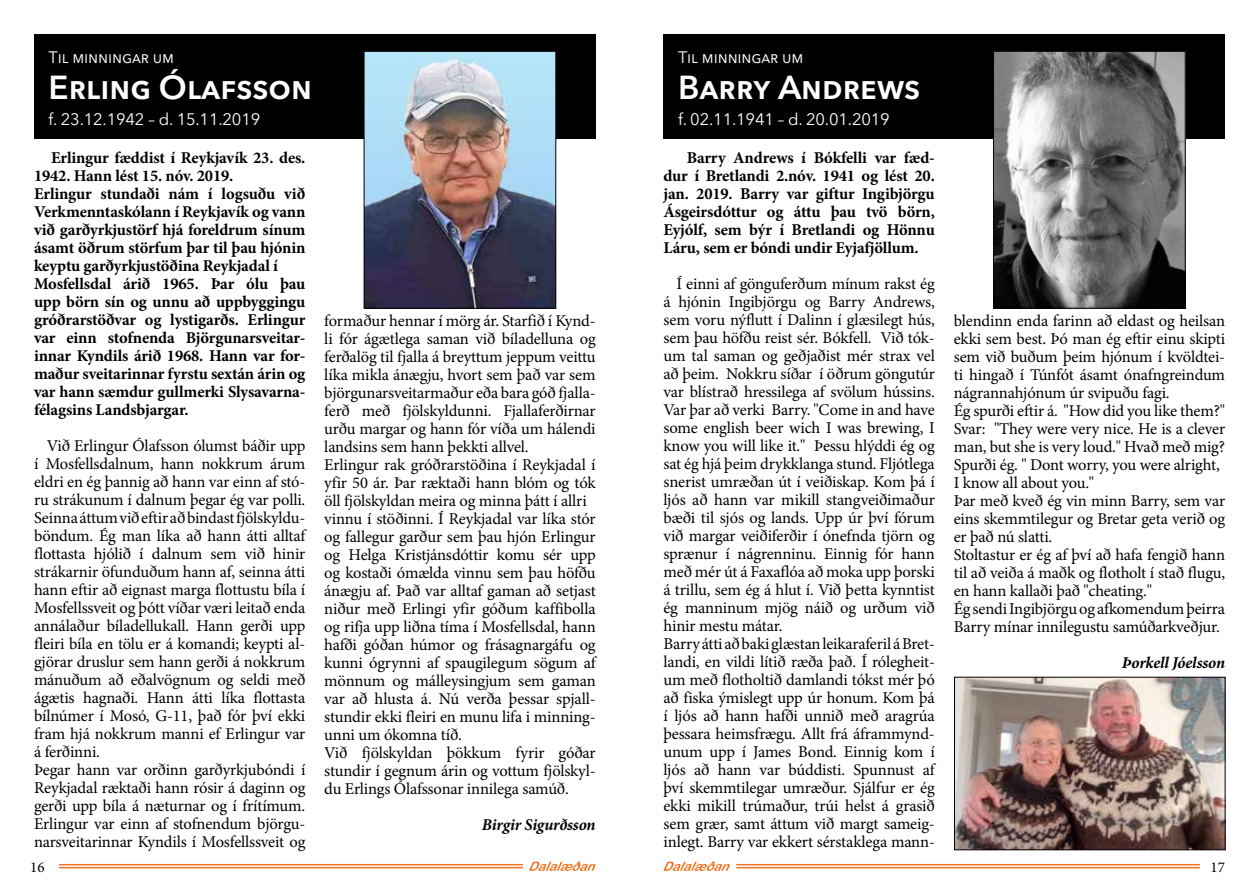
<style>
.page{position:relative;width:1259px;height:893px;background:#fff}
.page>*{position:absolute;margin:0;border:0;box-sizing:border-box;transform-origin:0 0}
.t1{font:600 33px "Avenir Next LT Pro";color:#fff}
.t2{font:16.5px/18px "Minion Pro";letter-spacing:-.01em;color:#000}
.t3{font:700 16.5px/18px "Minion Pro";letter-spacing:-.01em;color:#000}
.t4{font:16.5px "Avenir Next LT Pro";letter-spacing:-.01em;color:#fff}
.t5{font:italic 700 16.5px "Minion Pro";letter-spacing:-.015em;color:#000}
.t6{font:15px "Minion Pro";color:#000}
</style>
<div class="page">
<hr style="left:59px;top:867px;width:464px;height:1px;background:#f47320">
<hr style="left:59px;top:864px;width:464px;height:1px;background:#f47320">
<hr style="left:736px;top:867px;width:463px;height:1px;background:#f47320">
<hr style="left:736px;top:864px;width:463px;height:1px;background:#f47320">
<svg style="left:529px;top:861px;width:66px;height:10px"></svg>
<svg style="left:663px;top:861px;width:67px;height:10px"></svg>
<div style="left:34px;top:34px;width:561px;height:104px;background:#000"></div>
<div style="left:663px;top:34px;width:562px;height:104px;background:#000"></div>
<img style="left:366px;top:53px;width:188px;height:254px">
<div style="left:364px;top:51px;width:192px;height:258px;border:1px solid #000"></div>
<img style="left:995px;top:53px;width:188px;height:254px">
<div style="left:993px;top:51px;width:192px;height:258px;border:1px solid #000"></div>
<img style="left:956px;top:679px;width:267px;height:169px">
<div style="left:954px;top:677px;width:271px;height:173px;border:1px solid #000"></div>
<p class="t4" style="left:49px;top:48px;width:127px">Til minningar um</p>
<p class="t4" style="left:678px;top:48px;width:127px">Til minningar um</p>
<h1 class="t1" style="left:49px;top:68px;width:265px">Erling Ólafsson</h1>
<h1 class="t1" style="left:678px;top:68px;width:244px">Barry Andrews</h1>
<p class="t4" style="left:49px;top:110px;width:213px">f. 23.12.1942 – d. 15.11.2019</p>
<p class="t4" style="left:678px;top:110px;width:213px">f. 02.11.1941 – d. 20.01.2019</p>
<p class="t3" style="left:34px;top:148px;width:273px;text-indent:17px">Erlingur fæddist í Reykjavík 23. des.<br>1942. Hann lést 15. nóv. 2019.<br>Erlingur stundaði nám í logsuðu við Verkmenntaskólann í Reykjavík og vann við garðyrkjustörf hjá foreldrum sínum ásamt öðrum störfum þar til þau hjónin keyptu garðyrkjustöðina Reykjadal í Mosfellsdal árið 1965. Þar ólu þau upp börn sín og unnu að uppbyggingu gróðrarstöðvar og lystigarðs. Erlingur var einn stofnenda Björgunarsveitar&shy;innar Kyndils árið 1968. Hann var for&shy;maður sveitarinnar fyrstu sextán árin og var hann sæmdur gullmerki Slysavarna&shy;félagsins Landsbjargar.</p>
<p class="t2" style="left:34px;top:437px;width:273px;text-indent:13px">Við Erlingur Ólafsson ólumst báðir upp í Mosfellsdalnum, hann nokkrum árum eldri en ég þannig að hann var einn af stó&shy;ru strákunum í dalnum þegar ég var polli.<br>Seinna áttum við eftir að bindast fjölskyldu&shy;böndum. Ég man líka að hann átti alltaf flottasta hjólið í dalnum sem við hinir strákarnir öfunduðum hann af, seinna átti hann eftir að eignast marga flottustu bíla í Mosfellssveit og þótt víðar væri leitað enda annálaður bíladellukall. Hann gerði upp fleiri bíla en tölu er á komandi; keypti al&shy;gjörar druslur sem hann gerði á nokkrum mánuðum að eðalvögnum og seldi með ágætis hagnaði. Hann átti líka flottasta bílnúmer í Mosó, G-11, það fór því ekki fram hjá nokkrum manni ef Erlingur var á ferðinni.<br>Þegar hann var orðinn garðyrkjubóndi í Reykjadal ræktaði hann rósir á daginn og gerði upp bíla á næturnar og í frítímum.<br>Erlingur var einn af stofnendum björgu&shy;narsveitarinnar Kyndils í Mosfellssveit og</p>
<p class="t2" style="left:324px;top:312px;width:273px">formaður hennar í mörg ár. Starfið í Kynd&shy;li fór ágætlega saman við bíladelluna og ferðalög til fjalla á breyttum jeppum veittu líka mikla ánægju, hvort sem það var sem björgunarsveitarmaður eða bara góð fjalla&shy;ferð með fjölskyldunni. Fjallaferðirnar urðu margar og hann fór víða um hálendi landsins sem hann þekkti allvel.<br>Erlingur rak gróðrarstöðina í Reykjadal í yfir 50 ár. Þar ræktaði hann blóm og tók öll fjölskyldan meira og minna þátt í allri vinnu í stöðinni. Í Reykjadal var líka stór og fallegur garður sem þau hjón Erlingur og Helga Kristjánsdóttir komu sér upp og kostaði ómælda vinnu sem þau höfðu ánægju af. Það var alltaf gaman að setjast niður með Erlingi yfir góðum kaffibolla og rifja upp liðna tíma í Mosfellsdal, hann hafði góðan húmor og frásagnargáfu og kunni ógrynni af spaugilegum sögum af mönnum og málleysingjum sem gaman var að hlusta á. Nú verða þessar spjall&shy;stundir ekki fleiri en munu lifa i minning&shy;unni um ókomna tíð.<br>Við fjölskyldan þökkum fyrir góðar stundir í gegnum árin og vottum fjölskyl&shy;du Erlings Ólafssonar innilega samúð.</p>
<p class="t5" style="left:482px;top:813px;width:115px">Birgir Sigurðsson</p>
<p class="t3" style="left:663px;top:149px;width:273px;text-align:justify;text-indent:23px">Barry Andrews í Bókfelli var fæd&shy;dur í Bretlandi 2.nóv. 1941 og lést 20. jan. 2019. Barry var giftur Ingibjörgu Ásgeirsdóttur og áttu þau tvö börn, Eyjólf, sem býr í Bretlandi og Hönnu Láru, sem er bóndi undir Eyjafjöllum.</p>
<p class="t2" style="left:663px;top:275px;width:273px;text-indent:13px">Í einni af gönguferðum mínum rakst ég á hjónin Ingibjörgu og Barry Andrews, sem voru nýflutt í Dalinn í glæsilegt hús, sem þau höfðu reist sér. Bókfell. Við tók&shy;um tal saman og geðjaðist mér strax vel að þeim. Nokkru síðar í öðrum göngutúr var blístrað hressilega af svölum hússins.<br>Var þar að verki Barry. "Come in and have some english beer wich I was brewing, I know you will like it." Þessu hlýddi ég og sat ég hjá þeim drykklanga stund. Fljótlega snerist umræðan út í veiðiskap. Kom þá í ljós að hann var mikill stangveiðimaður bæði til sjós og lands. Upp úr því fórum við margar veiðiferðir í ónefnda tjörn og sprænur í nágrenninu. Einnig fór hann með mér út á Faxaflóa að moka upp þorski á trillu, sem ég á hlut í. Við þetta kynntist ég manninum mjög náið og urðum við hinir mestu mátar.<br>Barry átti að baki glæstan leikaraferil á Bret&shy;landi, en vildi lítið ræða það. Í rólegheit&shy;um með flotholtið damlandi tókst mér þó að fiska ýmislegt upp úr honum. Kom þá í ljós að hann hafði unnið með aragrúa þessara heimsfrægu. Allt frá áframmynd&shy;unum upp í James Bond. Einnig kom í ljós að hann var búddisti. Spunnust af því skemmtilegar umræður. Sjálfur er ég ekki mikill trúmaður, trúi helst á grasið sem grær, samt áttum við margt sameig&shy;inlegt. Barry var ekkert sérstaklega mann-</p>
<p class="t2" style="left:953px;top:312px;width:273px">blendinn enda farinn að eldast og heilsan ekki sem best. Þó man ég eftir einu skipti sem við buðum þeim hjónum í kvöldtei&shy;ti hingað í Túnfót ásamt ónafngreindum nágrannahjónum úr svipuðu fagi.<br>Ég spurði eftir á. "How did you like them?" Svar: "They were very nice. He is a clever man, but she is very loud." Hvað með mig?<br>Spurði ég. " Dont worry, you were alright, I know all about you."<br>Þar með kveð ég vin minn Barry, sem var eins skemmtilegur og Bretar geta verið og er það nú slatti.<br>Stoltastur er ég af því að hafa fengið hann til að veiða á maðk og flotholt í stað flugu, en hann kallaði það "cheating."<br>Ég sendi Ingibjörgu og afkomendum þeirra Barry mínar innilegustu samúðarkveðjur.</p>
<p class="t5" style="left:1122px;top:651px;width:105px">Þorkell Jóelsson</p>
<p class="t6" style="left:30px;top:857px;width:16px">16</p>
<p class="t6" style="left:1210px;top:857px;width:16px">17</p>
</div>
